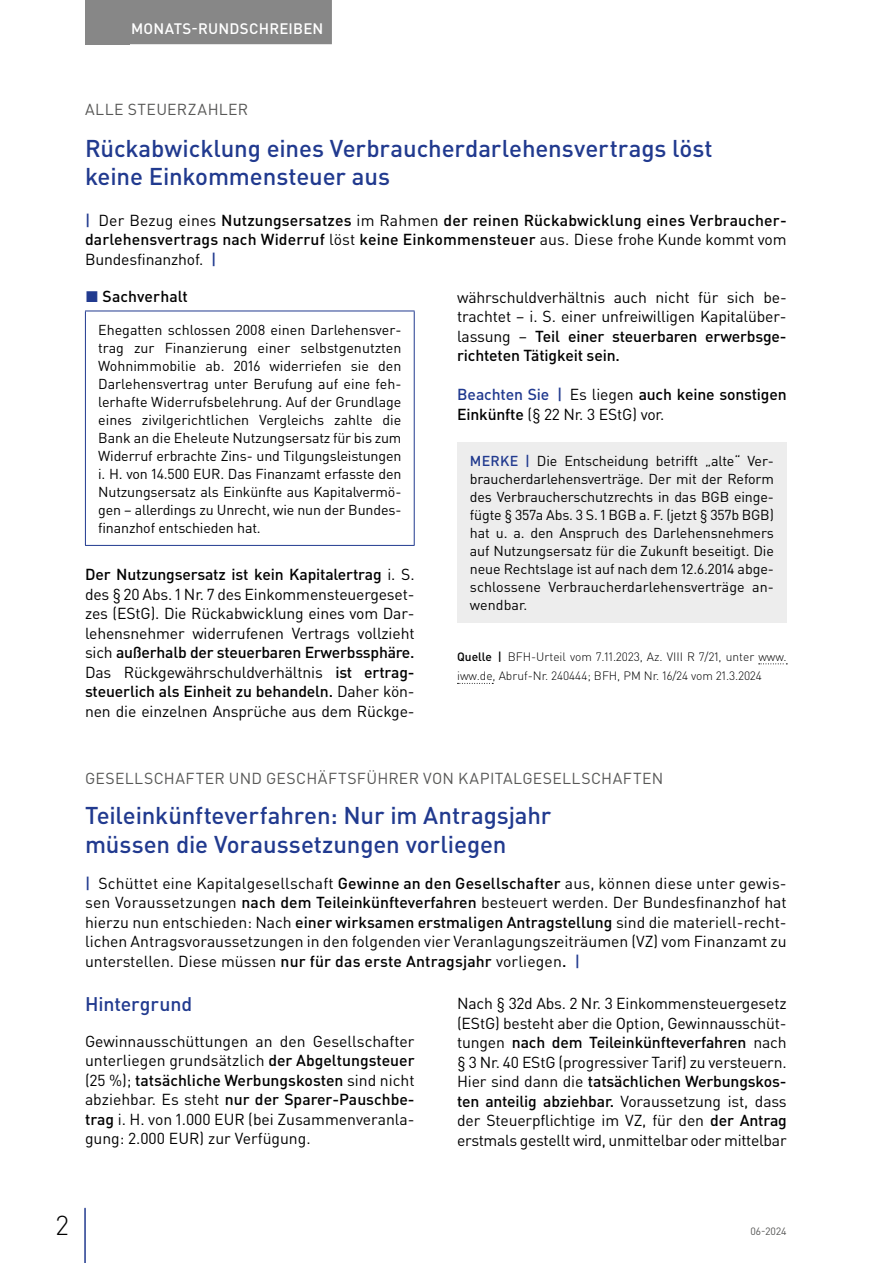
<style>
.page{position:relative;width:893px;height:1263px;background:#fff}
.page>*{position:absolute;margin:0;border:0;box-sizing:border-box;transform-origin:0 0}
.t1{font:300 27px "DIN Pro";color:#000}
.t2{font:500 24px/28.5px "DIN Pro";letter-spacing:-.005em;color:#213a8f}
.t3{font:500 19.5px "DIN Pro";letter-spacing:-.005em;color:#213a8f}
.t4{font:15.75px/19.5px "DIN Pro";letter-spacing:-.01em;color:#000;text-align:justify}
.t5{font:500 15.75px/19.5px "DIN Pro";letter-spacing:.005em;color:#000;text-align:justify}
.t6{font:15.75px "DIN Pro";letter-spacing:.025em;color:#575756}
.t7{font:500 15px "DIN Pro";letter-spacing:.015em;color:#fff}
.t8{font:14.25px/18px "DIN Pro";letter-spacing:-.01em;color:#000;text-align:justify}
.t9{font:300 12px/19.5px "DIN Pro";color:#000}
.t10{font:10.5px "DIN Pro";color:#575756}
.s1{color:#213a8f}
.s2{font-weight:400}
.s3{font-weight:500}
.s4{font-weight:500;color:#213a8f}
</style>
<div class="page">
<div style="left:85px;top:0;width:45px;height:44px;background:#878787"></div>
<hr style="left:84px;top:1208px;width:2px;height:55px;background:#213a8f">
<div style="left:122px;top:0;width:210px;height:44px;background:#878787"></div>
<hr style="left:85px;top:311px;width:330px;height:1px;background:#213a8f">
<hr style="left:85px;top:311px;width:1px;height:234px;background:#213a8f">
<hr style="left:414px;top:311px;width:1px;height:234px;background:#213a8f">
<hr style="left:85px;top:545px;width:330px;height:1px;background:#213a8f">
<svg style="left:759px;top:663px;width:28px;height:1px"></svg>
<svg style="left:457px;top:683px;width:36px;height:1px"></svg>
<div style="left:457px;top:443px;width:330px;height:180px;background:#ededed"></div>
<p class="t7" style="left:131px;top:18px;width:194px">MONATS-RUNDSCHREIBEN</p>
<p class="t6" style="left:85px;top:98px;width:165px">ALLE STEUERZAHLER</p>
<h2 class="t2" style="left:85px;top:133px;width:629px">Rückabwicklung eines Verbraucherdarlehensvertrags löst keine Einkommensteuer aus</h2>
<p class="t5" style="left:85px;top:210px;width:703px"><span class="s1">|</span> <span class="s2">Der Bezug eines</span> Nutzungsersatzes <span class="s2">im Rahmen</span> der reinen Rückabwicklung eines Verbraucher&shy;darlehensvertrags nach Widerruf <span class="s2">löst</span> keine Einkommensteuer <span class="s2">aus. Diese frohe Kunde kommt vom Bundesfinanzhof.</span> <span class="s1">|</span></p>
<p class="t5" style="left:85px;top:286px;width:104px"><span class="s1">◼</span> Sachverhalt</p>
<p class="t8" style="left:98px;top:320px;width:305px">Ehegatten schlossen 2008 einen Darlehensver&shy;trag zur Finanzierung einer selbstgenutzten Wohnimmobilie ab. 2016 widerriefen sie den Darlehensvertrag unter Berufung auf eine feh&shy;lerhafte Widerrufsbelehrung. Auf der Grundlage eines zivilgerichtlichen Vergleichs zahlte die Bank an die Eheleute Nutzungsersatz für bis zum Widerruf erbrachte Zins- und Tilgungsleistungen i. H. von 14.500 EUR. Das Finanzamt erfasste den Nutzungsersatz als Einkünfte aus Kapitalvermö&shy;gen – allerdings zu Unrecht, wie nun der Bundes&shy;finanzhof entschieden hat.</p>
<p class="t4" style="left:85px;top:564px;width:331px"><span class="s3">Der Nutzungsersatz ist kein Kapitalertrag</span> i. S. des § 20 Abs. 1 Nr. 7 des Einkommensteuergeset&shy;zes (EStG). Die Rückabwicklung eines vom Dar&shy;lehensnehmer widerrufenen Vertrags vollzieht sich <span class="s3">außerhalb der steuerbaren Erwerbssphäre.<br></span>Das Rückgewährschuldverhältnis <span class="s3">ist ertrag&shy;steuerlich als Einheit zu behandeln.</span> Daher kön&shy;nen die einzelnen Ansprüche aus dem Rückge-</p>
<p class="t4" style="left:457px;top:287px;width:331px">währschuldverhältnis auch nicht für sich be&shy;trachtet – i. S. einer unfreiwilligen Kapitalüber&shy;lassung – <span class="s3">Teil einer steuerbaren erwerbsge&shy;richteten Tätigkeit sein.</span></p>
<p class="t5" style="left:457px;top:384px;width:331px"><span class="s1">Beachten Sie |</span> <span class="s2">Es liegen</span> auch keine sonstigen<br>Einkünfte <span class="s2">(§ 22 Nr. 3 EStG) vor.</span></p>
<p class="t8" style="left:470px;top:452px;width:306px"><span class="s4">MERKE |</span> Die Entscheidung betrifft „alte“ Ver&shy;braucherdarlehensverträge. Der mit der Reform des Verbraucherschutzrechts in das BGB einge&shy;fügte § 357a Abs. 3 S. 1 BGB a. F. (jetzt § 357b BGB) hat u. a. den Anspruch des Darlehensnehmers auf Nutzungsersatz für die Zukunft beseitigt. Die neue Rechtslage ist auf nach dem 12.6.2014 abge&shy;schlossene Verbraucherdarlehensverträge an&shy;wendbar.</p>
<p class="t9" style="left:457px;top:646px;width:331px"><span class="s3">Quelle |</span> BFH-Urteil vom 7.11.2023, Az. VIII R 7/21, unter www. iww.de, Abruf-Nr. 240444; BFH, PM Nr. 16/24 vom 21.3.2024</p>
<p class="t6" style="left:85px;top:767px;width:580px">GESELLSCHAFTER UND GESCHÄFTSFÜHRER VON KAPITALGESELLSCHAFTEN</p>
<h2 class="t2" style="left:85px;top:800px;width:468px">Teileinkünfteverfahren: Nur im Antragsjahr müssen die Voraussetzungen vorliegen</h2>
<p class="t4" style="left:85px;top:873px;width:703px"><span class="s4">|</span> Schüttet eine Kapitalgesellschaft <span class="s3">Gewinne an den Gesellschafter</span> aus, können diese unter gewis&shy;sen Voraussetzungen <span class="s3">nach dem Teileinkünfteverfahren</span> besteuert werden. Der Bundesfinanzhof hat hierzu nun entschieden: Nach <span class="s3">einer wirksamen erstmaligen Antragstellung</span> sind die materiell-recht&shy;lichen Antragsvoraussetzungen in den folgenden vier Veranlagungszeiträumen (VZ) vom Finanzamt zu unterstellen. Diese müssen <span class="s3">nur für das erste Antragsjahr</span> vorliegen<span class="s3">.</span> <span class="s4">|</span></p>
<p class="t3" style="left:85px;top:990px;width:109px">Hintergrund</p>
<p class="t4" style="left:85px;top:1031px;width:331px">Gewinnausschüttungen an den Gesellschafter unterliegen grundsätzlich <span class="s3">der Abgeltungsteuer </span>(25 %); <span class="s3">tatsächliche Werbungskosten</span> sind nicht abziehbar. Es steht <span class="s3">nur der Sparer-Pauschbe&shy;trag</span> i. H. von 1.000 EUR (bei Zusammenveranla&shy;gung: 2.000 EUR) zur Verfügung.</p>
<p class="t4" style="left:457px;top:993px;width:331px">Nach § 32d Abs. 2 Nr. 3 Einkommensteuergesetz (EStG) besteht aber die Option, Gewinnausschüt&shy;tungen <span class="s3">nach dem Teileinkünfteverfahren</span> nach § 3 Nr. 40 EStG (progressiver Tarif) zu versteuern.<br>Hier sind dann die <span class="s3">tatsächlichen Werbungskos&shy;ten anteilig abziehbar.</span> Voraussetzung ist, dass der Steuerpflichtige im VZ, für den <span class="s3">der Antrag </span>erstmals gestellt wird, unmittelbar oder mittelbar</p>
<h1 class="t1" style="left:56px;top:1207px;width:14px">2</h1>
<p class="t10" style="left:750px;top:1224px;width:38px">06-2024</p>
</div>
